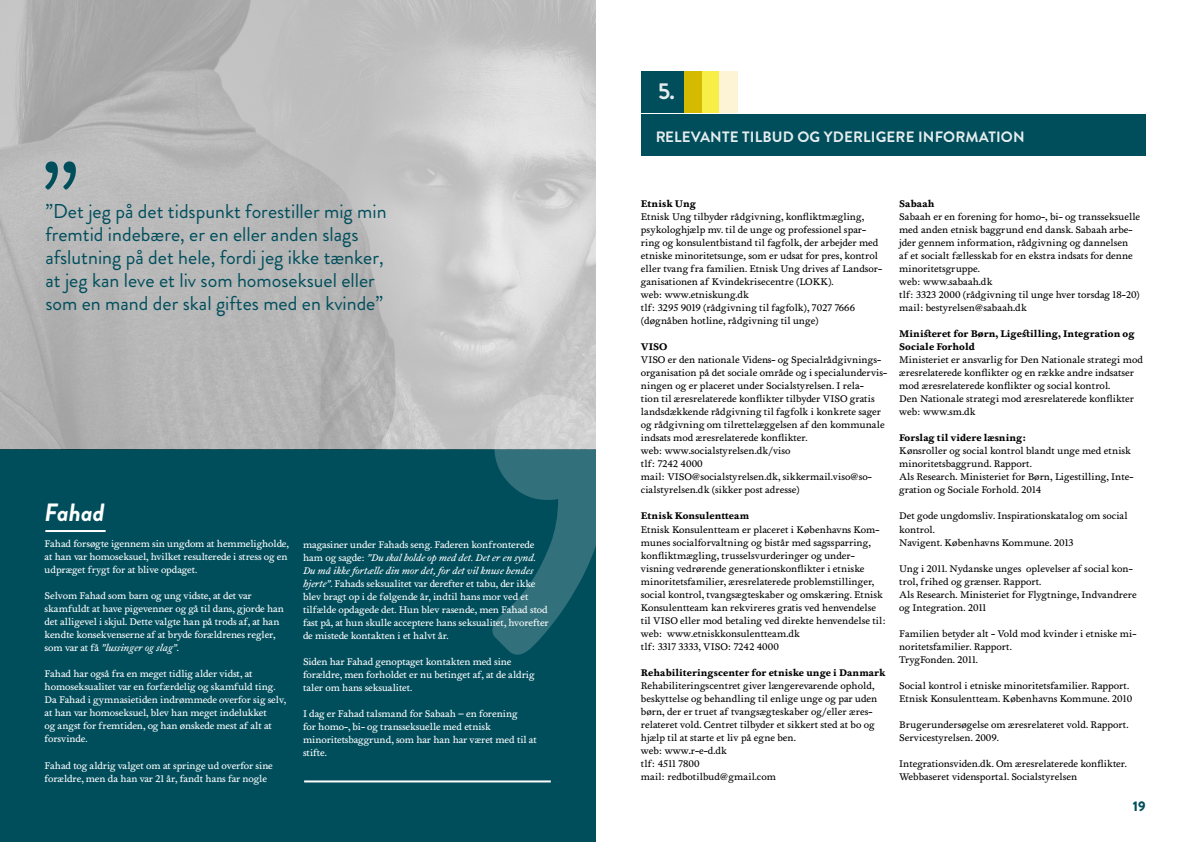
<style>
.page{position:relative;width:1191px;height:842px;background:#fff}
.page>*{position:absolute;margin:0;border:0;box-sizing:border-box;transform-origin:0 0}
.t1{font:italic 700 25px "Brandon Grotesque";color:#fff}
.t2{font:700 23px "Brandon Grotesque";color:#fff}
.t3{font:20px/23px "Brandon Grotesque";color:#004e5c}
.t4{font:700 15px "Brandon Grotesque";letter-spacing:.01em;color:#fff}
.t5{font:900 14px "Brandon Grotesque";color:#004e5c}
.t6{font:10px/13px "Foundry Wilson";color:#000}
.t7{font:10px/13px "Foundry Wilson";letter-spacing:-.01em;color:#fff}
.t8{font:700 10px/13px "Foundry Wilson";color:#000}
.s1{font-style:italic}
</style>
<div class="page">
<hr style="left:1040px;top:811px;width:119px;height:1px;background:#004e5c">
<div style="left:0;top:450px;width:595px;height:392px;background:#004e5c"></div>
<div style="left:692px;top:71px;width:38px;height:42px;background:#f7ee47"></div>
<div style="left:683px;top:71px;width:18px;height:42px;background:#d4bb00"></div>
<div style="left:719px;top:71px;width:18px;height:42px;background:#fcf4d4"></div>
<div style="left:641px;top:71px;width:42px;height:42px;background:#004e5c"></div>
<div style="left:641px;top:115px;width:504px;height:41px;background:#004e5c"></div>
<img style="left:0;top:0;width:595px;height:449px">
<hr style="left:45px;top:530px;width:61px;height:2px;background:#fff">
<hr style="left:304px;top:780px;width:247px;height:2px;background:#fff">
<svg style="left:492px;top:395px;width:104px;height:261px"></svg>
<svg style="left:45px;top:161px;width:31px;height:29px"></svg>
<h3 class="t3" style="left:45px;top:200px;width:343px">”Det jeg på det tidspunkt forestiller mig min fremtid indebære, er en eller anden slags afslutning på det hele, fordi jeg ikke tænker, at jeg kan leve et liv som homoseksuel eller som en mand der skal giftes med en kvinde”</h3>
<h1 class="t1" style="left:45px;top:495px;width:62px">Fahad</h1>
<p class="t7" style="left:45px;top:538px;width:246px">Fahad forsøgte igennem sin ungdom at hemmeligholde, at han var homoseksuel, hvilket resulterede i stress og en udpræget frygt for at blive opdaget.</p>
<p class="t7" style="left:45px;top:590px;width:241px">Selvom Fahad som barn og ung vidste, at det var skamfuldt at have pigevenner og gå til dans, gjorde han det alligevel i skjul. Dette valgte han på trods af, at han kendte konsekvenserne af at bryde forældrenes regler, som var at få <span class="s1">”lussinger og slag”</span>.</p>
<p class="t7" style="left:45px;top:668px;width:243px">Fahad har også fra en meget tidlig alder vidst, at homoseksualitet var en forfærdelig og skamfuld ting.<br>Da Fahad i gymnasietiden indrømmede overfor sig selv, at han var homoseksuel, blev han meget indelukket<br>og angst for fremtiden, og han ønskede mest af alt at forsvinde.</p>
<p class="t7" style="left:45px;top:759px;width:230px">Fahad tog aldrig valget om at springe ud overfor sine forældre, men da han var 21 år, fandt hans far nogle</p>
<p class="t7" style="left:303px;top:538px;width:247px">magasiner under Fahads seng. Faderen konfronterede ham og sagde: <span class="s1">”Du skal holde op med det. Det er en synd.<br>Du må ikke fortælle din mor det, for det vil knuse hendes hjerte”</span>. Fahads seksualitet var derefter et tabu, der ikke blev bragt op i de følgende år, indtil hans mor ved et tilfælde opdagede det. Hun blev rasende, men Fahad stod fast på, at hun skulle acceptere hans seksualitet, hvorefter de mistede kontakten i et halvt år.</p>
<p class="t7" style="left:303px;top:655px;width:233px">Siden har Fahad genoptaget kontakten med sine forældre, men forholdet er nu betinget af, at de aldrig taler om hans seksualitet.</p>
<p class="t7" style="left:303px;top:707px;width:235px">I dag er Fahad talsmand for Sabaah – en forening<br>for homo-, bi- og transseksuelle med etnisk minoritetsbaggrund, som har han har været med til at stifte.</p>
<h2 class="t2" style="left:657px;top:75px;width:19px">5.</h2>
<h3 class="t4" style="left:655px;top:126px;width:371px">RELEVANTE TILBUD OG YDERLIGERE INFORMATION</h3>
<p class="t8" style="left:641px;top:198px;width:57px">Etnisk Ung</p>
<p class="t6" style="left:641px;top:211px;width:243px">Etnisk Ung tilbyder rådgivning, konfliktmægling, psykologhjælp mv. til de unge og professionel spar&shy;ring og konsulentbistand til fagfolk, der arbejder med etniske minoritetsunge, som er udsat for pres, kontrol eller tvang fra familien. Etnisk Ung drives af Landsor&shy;ganisationen af Kvindekrisecentre (LOKK).<br>web: www.etniskung.dk<br>tlf: 3295 9019 (rådgivning til fagfolk), 7027 7666 (døgnåben hotline, rådgivning til unge)</p>
<p class="t8" style="left:641px;top:341px;width:28px">VISO</p>
<p class="t6" style="left:641px;top:354px;width:248px">VISO er den nationale Videns- og Specialrådgivnings&shy;organisation på det sociale område og i specialundervis&shy;ningen og er placeret under Socialstyrelsen. I rela-<br>tion til æresrelaterede konflikter tilbyder VISO gratis landsdækkende rådgivning til fagfolk i konkrete sager og rådgivning om tilrettelæggelsen af den kommunale indsats mod æresrelaterede konflikter.<br>web: www.socialstyrelsen.dk/viso<br>tlf: 7242 4000<br>mail: VISO@socialstyrelsen.dk, sikkermail.viso@so&shy;cialstyrelsen.dk (sikker post adresse)</p>
<p class="t8" style="left:641px;top:510px;width:110px">Etnisk Konsulentteam</p>
<p class="t6" style="left:641px;top:523px;width:246px">Etnisk Konsulentteam er placeret i Københavns Kom&shy;munes socialforvaltning og bistår med sagssparring, konfliktmægling, trusselsvurderinger og under&shy;visning vedrørende generationskonflikter i etniske minoritetsfamilier, æresrelaterede problemstillinger, social kontrol, tvangsægteskaber og omskæring. Etnisk Konsulentteam kan rekvireres gratis ved henvendelse til VISO eller mod betaling ved direkte henvendelse til: web: www.etniskkonsulentteam.dk<br>tlf: 3317 3333, VISO: 7242 4000</p>
<p class="t8" style="left:641px;top:666px;width:246px">Rehabiliteringscenter for etniske unge i Danmark</p>
<p class="t6" style="left:641px;top:679px;width:238px">Rehabiliteringscentret giver længerevarende ophold, beskyttelse og behandling til enlige unge og par uden børn, der er truet af tvangsægteskaber og/eller æres&shy;relateret vold. Centret tilbyder et sikkert sted at bo og hjælp til at starte et liv på egne ben.<br>web: www.r-e-d.dk<br>tlf: 4511 7800<br>mail: redbotilbud@gmail.com</p>
<p class="t8" style="left:899px;top:198px;width:37px">Sabaah</p>
<p class="t6" style="left:899px;top:211px;width:242px">Sabaah er en forening for homo-, bi- og transseksuelle med anden etnisk baggrund end dansk. Sabaah arbe&shy;jder gennem information, rådgivning og dannelsen<br>af et socialt fællesskab for en ekstra indsats for denne minoritetsgruppe.<br>web: www.sabaah.dk<br>tlf: 3323 2000 (rådgivning til unge hver torsdag 18-20) mail: bestyrelsen@sabaah.dk</p>
<p class="t8" style="left:899px;top:328px;width:237px">Ministeret for Børn, Ligestilling, Integration og<br>Sociale Forhold</p>
<p class="t6" style="left:899px;top:354px;width:245px">Ministeriet er ansvarlig for Den Nationale strategi mod æresrelaterede konflikter og en række andre indsatser mod æresrelaterede konflikter og social kontrol.<br>Den Nationale strategi mod æresrelaterede konflikter web: www.sm.dk</p>
<p class="t8" style="left:899px;top:432px;width:129px">Forslag til videre læsning:</p>
<p class="t6" style="left:899px;top:445px;width:236px">Kønsroller og social kontrol blandt unge med etnisk minoritetsbaggrund. Rapport.<br>Als Research. Ministeriet for Børn, Ligestilling, Inte&shy;gration og Sociale Forhold. 2014</p>
<p class="t6" style="left:899px;top:510px;width:230px">Det gode ungdomsliv. Inspirationskatalog om social kontrol.<br>Navigent. Københavns Kommune. 2013</p>
<p class="t6" style="left:899px;top:562px;width:239px">Ung i 2011. Nydanske unges oplevelser af social kon&shy;trol, frihed og grænser. Rapport.<br>Als Research. Ministeriet for Flygtninge, Indvandrere og Integration. 2011</p>
<p class="t6" style="left:899px;top:627px;width:239px">Familien betyder alt - Vold mod kvinder i etniske mi&shy;noritetsfamilier. Rapport.<br>TrygFonden. 2011.</p>
<p class="t6" style="left:899px;top:679px;width:234px">Social kontrol i etniske minoritetsfamilier. Rapport.<br>Etnisk Konsulentteam. Københavns Kommune. 2010</p>
<p class="t6" style="left:899px;top:718px;width:231px">Brugerundersøgelse om æresrelateret vold. Rapport.<br>Servicestyrelsen. 2009.</p>
<p class="t6" style="left:899px;top:757px;width:229px">Integrationsviden.dk. Om æresrelaterede konflikter.<br>Webbaseret vidensportal. Socialstyrelsen</p>
<h3 class="t5" style="left:1132px;top:796px;width:14px">19</h3>
</div>
